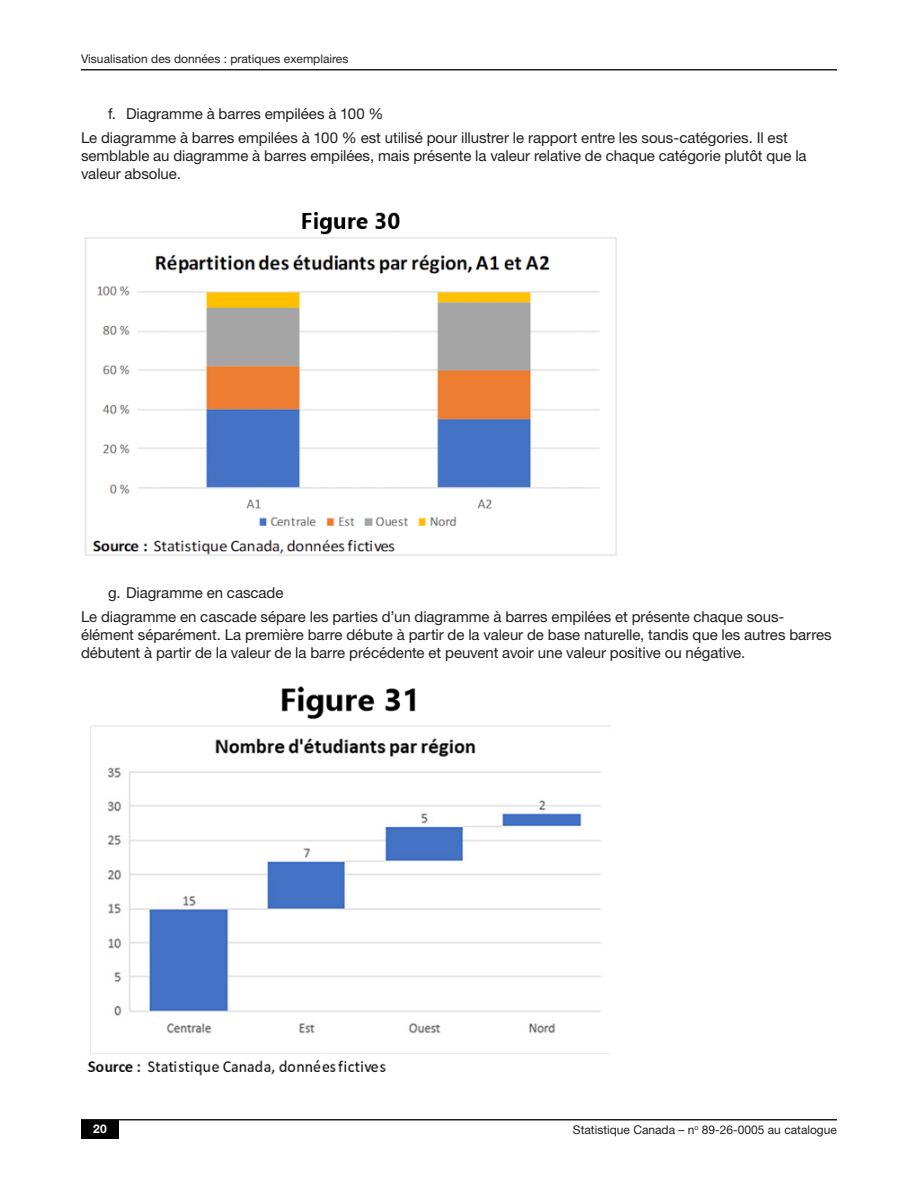
<style>
.page{position:relative;width:918px;height:1188px;background:#fff}
.page>*{position:absolute;margin:0;border:0;box-sizing:border-box;transform-origin:0 0}
.Text{font:15px/18px "Helvetica Neue LT Std";letter-spacing:-.005em;color:#231f20}
.t1{font:12px "Helvetica Neue LT Std";color:#231f20}
.t2{font:700 12px "Helvetica Neue LT Std";color:#fff}
</style>
<div class="page">
<img style="left:85px;top:212px;width:532px;height:344px">
<img style="left:87px;top:686px;width:524px;height:390px">
<hr style="left:81px;top:1119px;width:756px;height:1px;background:#231f20">
<div style="left:81px;top:1120px;width:38px;height:19px;background:#000"></div>
<hr style="left:81px;top:69px;width:756px;height:1px;background:#231f20">
<p class="t1" style="left:81px;top:51px;width:269px">Visualisation des données : pratiques exemplaires</p>
<p class="Text" style="left:108px;top:104px;width:277px">f. Diagramme à barres empilées à 100 %</p>
<p class="Text" style="left:81px;top:128px;width:727px">Le diagramme à barres empilées à 100 % est utilisé pour illustrer le rapport entre les sous-catégories. Il est semblable au diagramme à barres empilées, mais présente la valeur relative de chaque catégorie plutôt que la valeur absolue.</p>
<p class="Text" style="left:108px;top:584px;width:177px">g. Diagramme en cascade</p>
<p class="Text" style="left:81px;top:608px;width:752px">Le diagramme en cascade sépare les parties d’un diagramme à barres empilées et présente chaque sous&shy;élément séparément. La première barre débute à partir de la valeur de base naturelle, tandis que les autres barres débutent à partir de la valeur de la barre précédente et peuvent avoir une valeur positive ou négative.</p>
<p class="t2" style="left:93px;top:1122px;width:15px">20</p>
<p class="t1" style="left:573px;top:1122px;width:266px">Statistique Canada – n<sup>o</sup> 89-26-0005 au catalogue</p>
</div>
